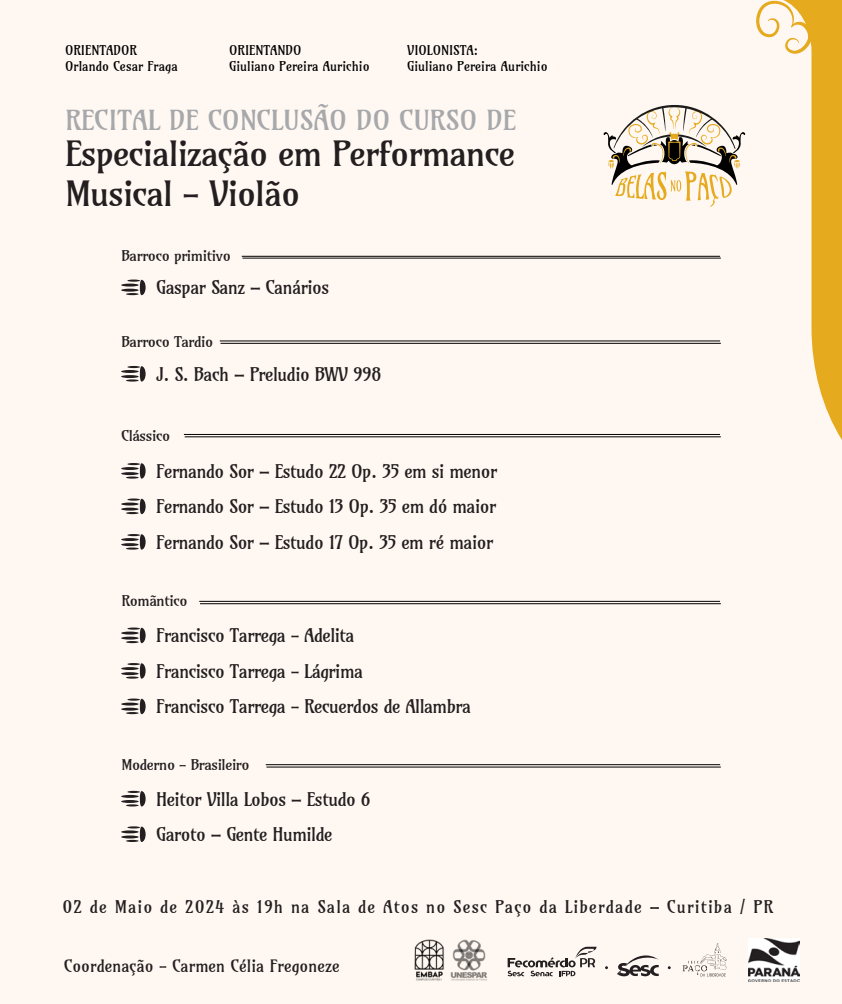
<style>
.page{position:relative;width:842px;height:1004px;background:#fff8f2}
.page>*{position:absolute;margin:0;border:0;box-sizing:border-box;transform-origin:0 0}
.t1{font:33.4px/40.1px "Amarante";letter-spacing:-.03em;color:#231f20;scale:1.07 1}
.t2{font:26.5px "Amarante";color:#a7a8ab;scale:1.05 1}
.t3{font:18.1px/35.5px "Amarante";letter-spacing:-.03em;color:#231f20}
.t4{font:16.8px "Amarante";letter-spacing:.065em;color:#231f20}
.t5{font:16.4px "Amarante";color:#231f20}
.t6{font:14.2px "Amarante";letter-spacing:-.03em;color:#231f20;scale:1.07 1}
.t7{font:12.9px/15.5px "Amarante";color:#000}
.t8{font:12.9px/15.5px "Amarante";color:#010101}
</style>
<div class="page">
<svg style="left:603px;top:105px;width:142px;height:102px"></svg>
<img style="left:748px;top:938px;width:51px;height:44px">
<img style="left:414px;top:939px;width:73px;height:42px">
<svg style="left:508px;top:946px;width:89px;height:30px"></svg>
<svg style="left:617px;top:955px;width:42px;height:21px"></svg>
<svg style="left:683px;top:943px;width:44px;height:33px"></svg>
<svg style="left:756px;top:0;width:86px;height:440px"></svg>
<hr style="left:121px;top:289px;width:18px;height:3px;background:#231f20;border-radius:50%">
<hr style="left:121px;top:283px;width:18px;height:3px;background:#231f20;border-radius:50%">
<svg style="left:126px;top:279px;width:20px;height:16px"></svg>
<hr style="left:220px;top:341px;width:500px;height:1px;background:#010101">
<hr style="left:220px;top:343px;width:501px;height:1px;background:#010101">
<hr style="left:242px;top:256px;width:478px;height:1px;background:#010101">
<hr style="left:242px;top:258px;width:479px;height:1px;background:#010101">
<hr style="left:121px;top:375px;width:18px;height:3px;background:#231f20;border-radius:50%">
<hr style="left:121px;top:370px;width:18px;height:3px;background:#231f20;border-radius:50%">
<svg style="left:126px;top:366px;width:20px;height:15px"></svg>
<hr style="left:121px;top:472px;width:18px;height:3px;background:#231f20;border-radius:50%">
<hr style="left:121px;top:467px;width:18px;height:3px;background:#231f20;border-radius:50%">
<svg style="left:126px;top:463px;width:20px;height:15px"></svg>
<hr style="left:121px;top:507px;width:18px;height:3px;background:#231f20;border-radius:50%">
<hr style="left:121px;top:502px;width:18px;height:3px;background:#231f20;border-radius:50%">
<svg style="left:126px;top:498px;width:20px;height:16px"></svg>
<hr style="left:121px;top:543px;width:18px;height:3px;background:#231f20;border-radius:50%">
<hr style="left:121px;top:538px;width:18px;height:3px;background:#231f20;border-radius:50%">
<svg style="left:126px;top:534px;width:20px;height:15px"></svg>
<hr style="left:121px;top:636px;width:18px;height:3px;background:#231f20;border-radius:50%">
<hr style="left:121px;top:631px;width:18px;height:3px;background:#231f20;border-radius:50%">
<svg style="left:126px;top:627px;width:20px;height:16px"></svg>
<hr style="left:121px;top:672px;width:18px;height:3px;background:#231f20;border-radius:50%">
<hr style="left:121px;top:667px;width:18px;height:3px;background:#231f20;border-radius:50%">
<svg style="left:126px;top:663px;width:20px;height:15px"></svg>
<hr style="left:121px;top:707px;width:18px;height:3px;background:#231f20;border-radius:50%">
<hr style="left:121px;top:702px;width:18px;height:3px;background:#231f20;border-radius:50%">
<svg style="left:126px;top:698px;width:20px;height:16px"></svg>
<hr style="left:184px;top:434px;width:536px;height:1px;background:#010101">
<hr style="left:185px;top:436px;width:536px;height:1px;background:#010101">
<hr style="left:199px;top:601px;width:521px;height:1px;background:#010101">
<hr style="left:200px;top:603px;width:521px;height:1px;background:#010101">
<hr style="left:121px;top:800px;width:18px;height:3px;background:#231f20;border-radius:50%">
<hr style="left:121px;top:795px;width:18px;height:3px;background:#231f20;border-radius:50%">
<svg style="left:126px;top:791px;width:20px;height:15px"></svg>
<hr style="left:121px;top:835px;width:18px;height:3px;background:#231f20;border-radius:50%">
<hr style="left:121px;top:830px;width:18px;height:3px;background:#231f20;border-radius:50%">
<svg style="left:126px;top:826px;width:20px;height:16px"></svg>
<hr style="left:266px;top:764px;width:454px;height:1px;background:#010101">
<hr style="left:266px;top:766px;width:455px;height:1px;background:#010101">
<p class="t7" style="left:65px;top:43px;width:114px">ORIENTADOR<br>Orlando Cesar Fraga</p>
<p class="t7" style="left:229px;top:43px;width:142px">ORIENTANDO<br>Giuliano Pereira Aurichio</p>
<p class="t8" style="left:407px;top:43px;width:142px">VIOLONISTA:<br>Giuliano Pereira Aurichio</p>
<h2 class="t2" style="left:65px;top:104px;width:431px">RECITAL DE CONCLUSÃO DO CURSO DE</h2>
<h1 class="t1" style="left:65px;top:134px;width:422px">Especialização em Performance<br>Musical - Violão</h1>
<p class="t6" style="left:122px;top:247px;width:104px">Barroco primitivo</p>
<p class="t3" style="left:156px;top:270px;width:175px">Gaspar Sanz – Canários</p>
<p class="t6" style="left:122px;top:333px;width:87px">Barroco Tardio</p>
<p class="t3" style="left:156px;top:356px;width:227px">J. S. Bach – Preludio BWV 998</p>
<p class="t6" style="left:122px;top:427px;width:47px">Clássico</p>
<p class="t3" style="left:156px;top:453px;width:343px;text-align:justify">Fernando Sor – Estudo 22 Op. 35 em si menor Fernando Sor – Estudo 13 Op. 35 em dó maior Fernando Sor – Estudo 17 Op. 35 em ré maior</p>
<p class="t6" style="left:122px;top:592px;width:63px">Romãntico</p>
<p class="t3" style="left:156px;top:618px;width:316px">Francisco Tarrega - Adelita<br>Francisco Tarrega - Lágrima<br>Francisco Tarrega - Recuerdos de Allambra</p>
<p class="t6" style="left:122px;top:755px;width:121px">Moderno - Brasileiro</p>
<p class="t3" style="left:156px;top:781px;width:216px">Heitor Villa Lobos – Estudo 6<br>Garoto – Gente Humilde</p>
<p class="t4" style="left:63px;top:896px;width:712px">02 de Maio de 2024 às 19h na Sala de Atos no Sesc Paço da Liberdade – Curitiba / PR</p>
<p class="t5" style="left:64px;top:956px;width:277px">Coordenação - Carmen Célia Fregoneze</p>
</div>
